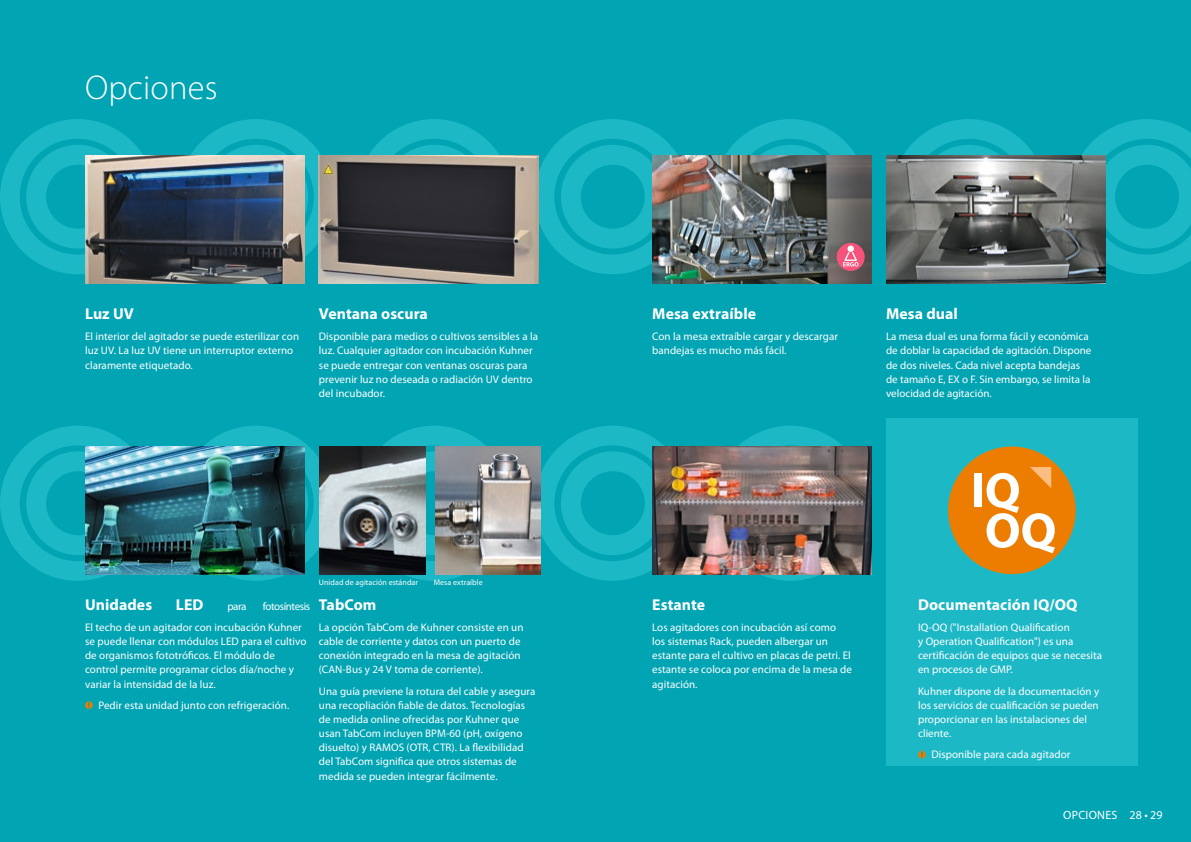
<style>
.page{position:relative;width:1191px;height:842px;background:#00a4b3}
.page>*{position:absolute;margin:0;border:0;box-sizing:border-box;transform-origin:0 0}
.Head{font:300 34.5px "Myriad Pro";letter-spacing:.005em;color:#fff}
.Titel{font:700 15.8px "Myriad Pro";letter-spacing:.005em;color:#fff}
.Fusszeile{font:12px "Myriad Pro";letter-spacing:.02em;color:#fff}
.Text{font:11px/14.2px "Myriad Pro";letter-spacing:.005em;color:#fff}
.Titel-2{font:11px "Myriad Pro";letter-spacing:-.04em;color:#fff}
.Legende{font:8px "Myriad Pro";letter-spacing:.005em;color:#fff}
</style>
<div class="page">
<div style="left:886px;top:418px;width:251px;height:347px;background:#1db8c6"></div>
<svg style="left:0;top:119px;width:155px;height:155px"></svg>
<svg style="left:539px;top:119px;width:151px;height:155px"></svg>
<svg style="left:891px;top:119px;width:155px;height:37px"></svg>
<svg style="left:1069px;top:119px;width:122px;height:155px"></svg>
<svg style="left:178px;top:119px;width:143px;height:155px"></svg>
<svg style="left:369px;top:119px;width:130px;height:36px"></svg>
<svg style="left:0;top:426px;width:155px;height:155px"></svg>
<svg style="left:535px;top:426px;width:155px;height:155px"></svg>
<svg style="left:713px;top:426px;width:155px;height:155px"></svg>
<svg style="left:178px;top:426px;width:155px;height:155px"></svg>
<svg style="left:356px;top:426px;width:156px;height:155px"></svg>
<svg style="left:85px;top:701px;width:8px;height:8px"></svg>
<svg style="left:88px;top:702px;width:2px;height:6px"></svg>
<svg style="left:918px;top:751px;width:7px;height:7px"></svg>
<div style="left:948px;top:446px;width:127px;height:128px;background:#ec7d00;border-radius:50%"></div>
<svg style="left:948px;top:446px;width:106px;height:129px"></svg>
<img style="left:85px;top:156px;width:220px;height:127px">
<img style="left:319px;top:155px;width:220px;height:128px">
<img style="left:652px;top:156px;width:220px;height:127px">
<img style="left:886px;top:156px;width:219px;height:127px">
<img style="left:85px;top:446px;width:220px;height:128px">
<img style="left:652px;top:446px;width:220px;height:128px">
<img style="left:319px;top:446px;width:106px;height:128px">
<img style="left:436px;top:446px;width:105px;height:128px">
<svg style="left:713px;top:119px;width:155px;height:155px;background:#53787c"></svg>
<div style="left:847px;top:245px;width:7px;height:7px;background:#fff;border-radius:50%"></div>
<p class="Head" style="left:85px;top:67px;width:134px">Opciones</p>
<p class="Titel" style="left:85px;top:303px;width:50px">Luz UV</p>
<p class="Text" style="left:85px;top:329px;width:215px">El interior del agitador se puede esterilizar con luz UV. La luz UV tiene un interruptor externo claramente etiquetado.</p>
<p class="Titel" style="left:319px;top:303px;width:110px">Ventana oscura</p>
<p class="Text" style="left:319px;top:329px;width:221px">Disponible para medios o cultivos sensibles a la luz. Cualquier agitador con incubación Kuhner se puede entregar con ventanas oscuras para prevenir luz no deseada o radiación UV dentro del incubador.</p>
<p class="Titel" style="left:85px;top:594px;width:69px">Unidades</p>
<p class="Titel" style="left:176px;top:594px;width:29px">LED</p>
<p class="Titel-2" style="left:227px;top:599px;width:21px">para</p>
<p class="Titel-2" style="left:263px;top:599px;width:49px">fotosíntesis</p>
<p class="Text" style="left:85px;top:620px;width:223px">El techo de un agitador con incubación Kuhner se puede llenar con módulos LED para el cultivo de organismos fototróficos. El módulo de control permite programar ciclos día/noche y variar la intensidad de la luz.</p>
<p class="Text" style="left:98px;top:698px;width:192px">Pedir esta unidad junto con refrigeración.</p>
<p class="Legende" style="left:319px;top:577px;width:101px">Unidad de agitación estándar</p>
<p class="Legende" style="left:434px;top:577px;width:50px">Mesa extraíble</p>
<p class="Titel" style="left:319px;top:594px;width:59px">TabCom</p>
<p class="Text" style="left:319px;top:620px;width:206px">La opción TabCom de Kuhner consiste en un cable de corriente y datos con un puerto de conexión integrado en la mesa de agitación (CAN-Bus y 24 V toma de corriente).</p>
<p class="Text" style="left:319px;top:684px;width:218px">Una guía previene la rotura del cable y asegura una recopliación fiable de datos. Tecnologías de medida online ofrecidas por Kuhner que usan TabCom incluyen BPM-60 (pH, oxígeno disuelto) y RAMOS (OTR, CTR). La flexibilidad del TabCom significa que otros sistemas de medida se pueden integrar fácilmente.</p>
<p class="Titel" style="left:652px;top:303px;width:105px">Mesa extraíble</p>
<p class="Text" style="left:652px;top:329px;width:187px">Con la mesa extraíble cargar y descargar bandejas es mucho más fácil.</p>
<p class="Titel" style="left:886px;top:303px;width:73px">Mesa dual</p>
<p class="Text" style="left:886px;top:329px;width:207px">La mesa dual es una forma fácil y económica de doblar la capacidad de agitación. Dispone de dos niveles. Cada nivel acepta bandejas de tamaño E, EX o F. Sin embargo, se limita la velocidad de agitación.</p>
<p class="Titel" style="left:652px;top:594px;width:55px">Estante</p>
<p class="Text" style="left:652px;top:620px;width:201px">Los agitadores con incubación así como los sistemas Rack, pueden albergar un estante para el cultivo en placas de petri. El estante se coloca por encima de la mesa de agitación.</p>
<p class="Titel" style="left:918px;top:594px;width:161px">Documentación IQ/OQ</p>
<p class="Text" style="left:918px;top:620px;width:186px">IQ-OQ ("Installation Qualification<br>y Operation Qualification") es una certificación de equipos que se necesita en procesos de GMP.</p>
<p class="Text" style="left:918px;top:684px;width:183px">Kuhner dispone de la documentación y los servicios de cualificación se pueden proporcionar en las instalaciones del cliente.</p>
<p class="Text" style="left:931px;top:747px;width:141px">Disponible para cada agitador</p>
<p class="Fusszeile" style="left:1063px;top:808px;width:101px">OPCIONES 28 • 29</p>
</div>
